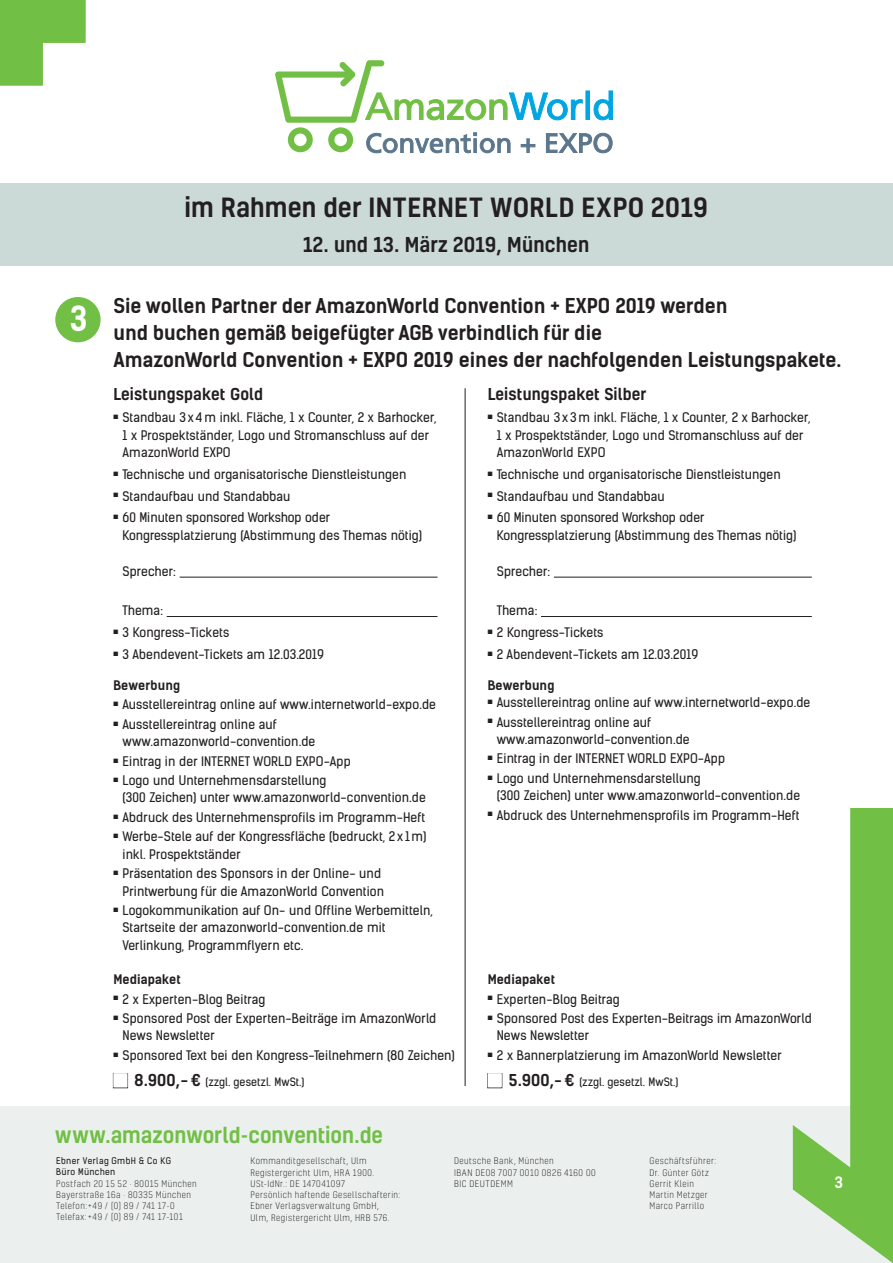
<style>
.page{position:relative;width:893px;height:1263px;background:#fff}
.page>*{position:absolute;margin:0;border:0;box-sizing:border-box;transform-origin:0 0}
.t1{font:700 32.85px "Kelson Sans";color:#fff}
.t2{font:500 25.5px "Kelson";letter-spacing:.01em;color:#231f20}
.t3{font:500 21px "Kelson";color:#71bf44}
.t4{font:500 19.65px "Kelson";letter-spacing:.01em;color:#231f20}
.t5{font:700 19.5px/27px "Kelson Sans";color:#231f20}
.t6{font:500 15.75px "Kelson";letter-spacing:.01em;color:#231f20}
.t7{font:500 15px "Kelson";color:#fff}
.t8{font:12.6px/17.2px "Kelson Sans";letter-spacing:.01em;color:#231f20}
.t9{font:700 12.6px "Kelson Sans";letter-spacing:.01em;color:#231f20}
.t10{font:10.95px "Kelson Sans";letter-spacing:.01em;color:#231f20}
.t11{font:300 8.7px/11.2px "Kelson";letter-spacing:.055em;color:#231f20}
.t12{font:8.7px/11.2px "Kelson Sans";letter-spacing:.05em;color:#231f20}
.s1{color:#fff}
.s2{font-family:"Kelson";font-weight:500;font-size:15.75px}
</style>
<div class="page">
<div style="left:0;top:1106px;width:893px;height:157px;background:#ebf0ef"></div>
<svg style="left:793px;top:808px;width:100px;height:455px"></svg>
<div style="left:0;top:183px;width:893px;height:83px;background:#ccdad7"></div>
<svg style="left:0;top:0;width:85px;height:85px"></svg>
<hr style="left:180px;top:577px;width:257px;height:1px;background:#231f20">
<hr style="left:167px;top:616px;width:270px;height:1px;background:#231f20">
<hr style="left:554px;top:577px;width:258px;height:1px;background:#231f20">
<hr style="left:541px;top:616px;width:271px;height:1px;background:#231f20">
<div style="left:487px;top:1073px;width:15px;height:15px;border:1px solid #231f20"></div>
<hr style="left:465px;top:388px;width:1px;height:698px;background:#231f20">
<div style="left:113px;top:1073px;width:15px;height:15px;border:1px solid #231f20"></div>
<div style="left:55px;top:297px;width:46px;height:45px;background:#71bf44;border-radius:50%"></div>
<svg style="left:275px;top:60px;width:338px;height:93px"></svg>
<h2 class="t2" style="left:185px;top:190px;width:525px">im Rahmen der INTERNET WORLD EXPO 2019</h2>
<h1 class="t1" style="left:70px;top:299px;width:19px">3</h1>
<h3 class="t4" style="left:303px;top:231px;width:288px">12. und 13. März 2019, München</h3>
<h3 class="t5" style="left:113px;top:292px;width:729px">Sie wollen Partner der AmazonWorld Convention + EXPO 2019 werden<br>und buchen gemäß beigefügter AGB verbindlich für die<br>AmazonWorld Convention + EXPO 2019 eines der nachfolgenden Leistungspakete.</h3>
<p class="t6" style="left:113px;top:384px;width:151px">Leistungspaket Gold</p>
<p class="t8" style="left:123px;top:409px;width:315px;text-indent:-9px">■ Standbau 3 x 4 m inkl. Fläche, 1 x Counter, 2 x Barhocker,<br>1 x Prospektständer, Logo und Stromanschluss auf der<br>AmazonWorld EXPO</p>
<p class="t8" style="left:113px;top:465px;width:294px">■ Technische und organisatorische Dienstleistungen</p>
<p class="t8" style="left:113px;top:487px;width:179px">■ Standaufbau und Standabbau</p>
<p class="t8" style="left:123px;top:509px;width:301px;text-indent:-9px">■ 60 Minuten sponsored Workshop oder<br>Kongressplatzierung (Abstimmung des Themas nötig)</p>
<p class="t8" style="left:123px;top:563px;width:55px">Sprecher:</p>
<p class="t8" style="left:123px;top:602px;width:42px">Thema:</p>
<p class="t8" style="left:113px;top:624px;width:117px">■ 3 Kongress-Tickets</p>
<p class="t8" style="left:113px;top:646px;width:212px">■ 3 Abendevent-Tickets am 12.03.2019</p>
<p class="t9" style="left:113px;top:677px;width:68px">Bewerbung</p>
<p class="t8" style="left:113px;top:696px;width:324px">■ Ausstellereintrag online auf www.internetworld-expo.de</p>
<p class="t8" style="left:123px;top:716px;width:194px;text-indent:-9px">■ Ausstellereintrag online auf www.amazonworld-convention.de</p>
<p class="t8" style="left:113px;top:752px;width:239px">■ Eintrag in der INTERNET WORLD EXPO-App</p>
<p class="t8" style="left:123px;top:772px;width:305px;text-indent:-9px">■ Logo und Unternehmensdarstellung<br>(300 Zeichen) unter www.amazonworld-convention.de</p>
<p class="t8" style="left:113px;top:809px;width:313px">■ Abdruck des Unternehmensprofils im Programm-Heft</p>
<p class="t8" style="left:123px;top:828px;width:305px;text-indent:-9px">■ Werbe-Stele auf der Kongressfläche (bedruckt, 2 x 1 m) inkl. Prospektständer</p>
<p class="t8" style="left:113px;top:865px;width:272px;text-align:right">■ Präsentation des Sponsors in der Online- und<br>Printwerbung für die AmazonWorld Convention</p>
<p class="t8" style="left:123px;top:902px;width:312px;text-indent:-9px">■ Logokommunikation auf On- und Offline Werbemitteln,<br>Startseite der amazonworld-convention.de mit<br>Verlinkung, Programmflyern etc.</p>
<p class="t9" style="left:113px;top:971px;width:69px">Mediapaket</p>
<p class="t8" style="left:113px;top:990px;width:153px">■ 2 x Experten-Blog Beitrag</p>
<p class="t8" style="left:123px;top:1010px;width:315px;text-indent:-9px">■ Sponsored Post der Experten-Beiträge im AmazonWorld<br>News Newsletter</p>
<p class="t8" style="left:113px;top:1046px;width:343px">■ Sponsored Text bei den Kongress-Teilnehmern (80 Zeichen)</p>
<p class="t10" style="left:113px;top:1075px;width:193px"><span class="s1">■</span> <span class="s2">8.900,– €</span> (zzgl. gesetzl. MwSt.)</p>
<p class="t6" style="left:488px;top:384px;width:160px">Leistungspaket Silber</p>
<p class="t8" style="left:497px;top:409px;width:315px;text-indent:-9px">■ Standbau 3 x 3 m inkl. Fläche, 1 x Counter, 2 x Barhocker,<br>1 x Prospektständer, Logo und Stromanschluss auf der<br>AmazonWorld EXPO</p>
<p class="t8" style="left:488px;top:465px;width:294px">■ Technische und organisatorische Dienstleistungen</p>
<p class="t8" style="left:488px;top:487px;width:179px">■ Standaufbau und Standabbau</p>
<p class="t8" style="left:497px;top:509px;width:301px;text-indent:-9px">■ 60 Minuten sponsored Workshop oder<br>Kongressplatzierung (Abstimmung des Themas nötig)</p>
<p class="t8" style="left:497px;top:563px;width:55px">Sprecher:</p>
<p class="t8" style="left:497px;top:602px;width:42px">Thema:</p>
<p class="t8" style="left:488px;top:624px;width:117px">■ 2 Kongress-Tickets</p>
<p class="t8" style="left:488px;top:646px;width:212px">■ 2 Abendevent-Tickets am 12.03.2019</p>
<p class="t9" style="left:488px;top:677px;width:68px">Bewerbung</p>
<p class="t8" style="left:488px;top:694px;width:324px">■ Ausstellereintrag online auf www.internetworld-expo.de</p>
<p class="t8" style="left:497px;top:713px;width:194px;text-indent:-9px">■ Ausstellereintrag online auf www.amazonworld-convention.de</p>
<p class="t8" style="left:488px;top:750px;width:239px">■ Eintrag in der INTERNET WORLD EXPO-App</p>
<p class="t8" style="left:497px;top:769px;width:305px;text-indent:-9px">■ Logo und Unternehmensdarstellung<br>(300 Zeichen) unter www.amazonworld-convention.de</p>
<p class="t8" style="left:488px;top:806px;width:313px">■ Abdruck des Unternehmensprofils im Programm-Heft</p>
<p class="t9" style="left:488px;top:971px;width:69px">Mediapaket</p>
<p class="t8" style="left:488px;top:990px;width:133px">■ Experten-Blog Beitrag</p>
<p class="t8" style="left:497px;top:1010px;width:317px;text-indent:-9px">■ Sponsored Post des Experten-Beitrags im AmazonWorld<br>News Newsletter</p>
<p class="t8" style="left:488px;top:1046px;width:296px">■ 2 x Bannerplatzierung im AmazonWorld Newsletter</p>
<p class="t10" style="left:488px;top:1075px;width:192px"><span class="s1">■</span> <span class="s2">5.900,– €</span> (zzgl. gesetzl. MwSt.)</p>
<h3 class="t3" style="left:55px;top:1121px;width:329px">www.amazonworld-convention.de</h3>
<p class="t12" style="left:56px;top:1155px;width:116px">Ebner Verlag GmbH &amp; Co KG<br>Büro München</p>
<p class="t11" style="left:56px;top:1177px;width:142px">Postfach 20 15 52 · 80015 München<br>Bayerstraße 16a · 80335 München<br>Telefon: +49 / (0) 89 / 741 17-0<br>Telefax: +49 / (0) 89 / 741 17-101</p>
<p class="t11" style="left:454px;top:1155px;width:143px">Deutsche Bank, München<br>IBAN DE08 7007 0010 0826 4160 00<br>BIC DEUTDEMM</p>
<p class="t11" style="left:250px;top:1155px;width:151px">Kommanditgesellschaft, Ulm<br>Registergericht Ulm, HRA 1900.<br>USt-IdNr.: DE 147041097<br>Persönlich haftende Gesellschafterin:<br>Ebner Verlagsverwaltung GmbH,<br>Ulm, Registergericht Ulm, HRB 576.</p>
<p class="t11" style="left:649px;top:1155px;width:68px">Geschäftsführer:<br>Dr. Günter Götz<br>Gerrit Klein<br>Martin Metzger<br>Marco Parrillo</p>
<p class="t7" style="left:835px;top:1172px;width:10px">3</p>
</div>
